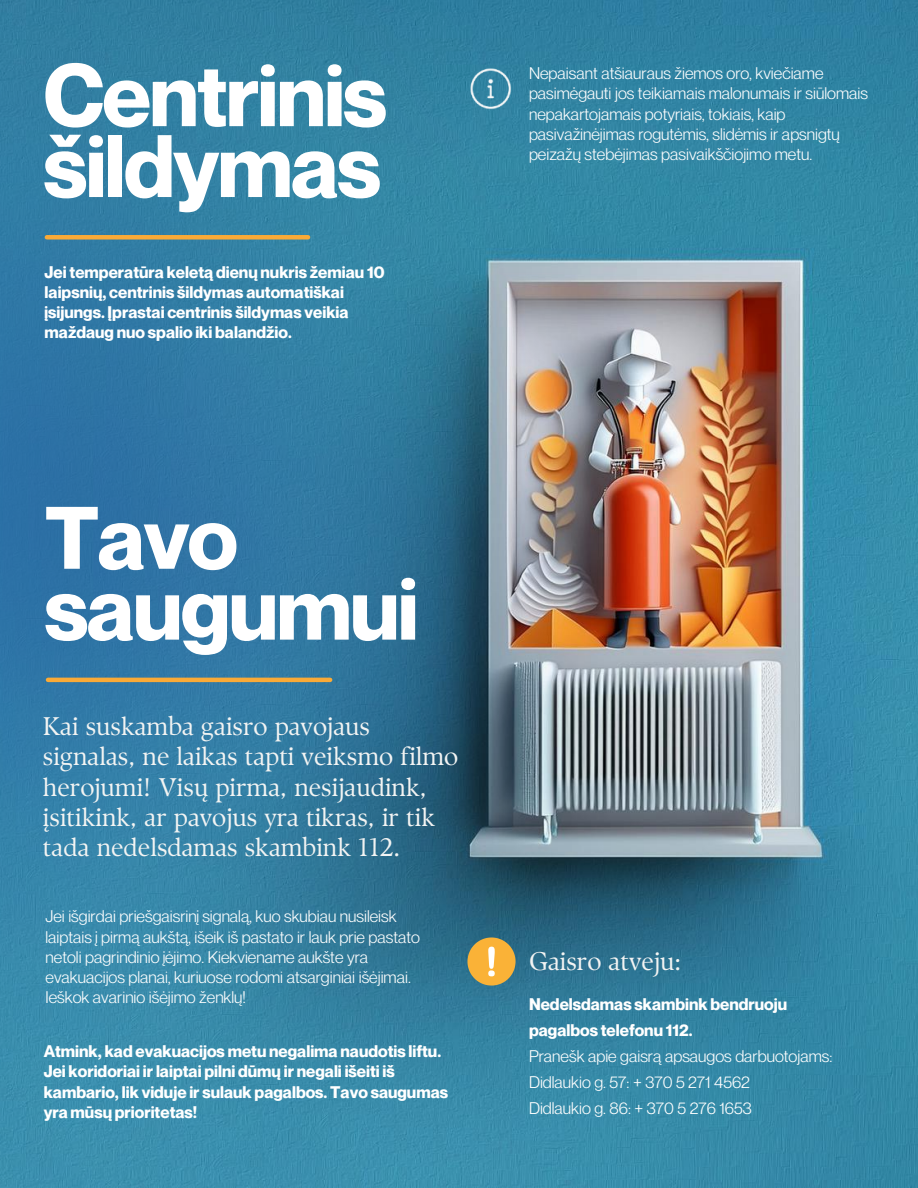
<style>
.page{position:relative;width:918px;height:1188px;background:#fff}
.page>*{position:absolute;margin:0;border:0;box-sizing:border-box;transform-origin:0 0}
.t1{font:700 86.55px/70.8px "Neue Montreal";letter-spacing:-.02em;color:#fff}
.t2{font:25.5px/30.3px "TY Serif D";color:#f3f4f3}
.t3{font:16.5px/20.2px "Neue Montreal";color:#fff}
.t4{font:700 16.5px/20.2px "Neue Montreal";color:#fff}
</style>
<div class="page">
<img style="left:708px;top:0;width:210px;height:1188px">
<img style="left:0;top:0;width:708px;height:1188px">
<div style="left:47px;top:235px;width:261px;height:5px;background:#faaa37"></div>
<img style="left:467px;top:65px;width:49px;height:49px">
<svg style="left:467px;top:938px;width:49px;height:48px;background:#caa757"></svg>
<hr style="left:48px;top:678px;width:282px;height:4px;background:#faaa37">
<h1 class="t1" style="left:44px;top:59px;width:345px">Centrinis šildymas</h1>
<p class="t3" style="left:529px;top:63px;width:340px">Nepaisant atšiauraus žiemos oro, kviečiame pasimėgauti jos teikiamais malonumais ir siūlomais nepakartojamais potyriais, tokiais, kaip pasivažinėjimas rogutėmis, slidėmis ir apsnigtų peizažų stebėjimas pasivaikščiojimo metu.</p>
<p class="t4" style="left:45px;top:261px;width:341px">Jei temperatūra keletą dienų nukris žemiau 10 laipsnių, centrinis šildymas automatiškai įsijungs. Įprastai centrinis šildymas veikia maždaug nuo spalio iki balandžio.</p>
<h1 class="t1" style="left:45px;top:501px;width:375px">Tavo saugumui</h1>
<h2 class="t2" style="left:43px;top:711px;width:417px">Kai suskamba gaisro pavojaus signalas, ne laikas tapti veiksmo filmo herojumi! Visų pirma, nesijaudink, įsitikink, ar pavojus yra tikras, ir tik tada nedelsdamas skambink 112.</h2>
<p class="t3" style="left:46px;top:906px;width:376px">Jei išgirdai priešgaisrinį signalą, kuo skubiau nusileisk laiptais į pirmą aukštą, išeik iš pastato ir lauk prie pastato netoli pagrindinio įėjimo. Kiekviename aukšte yra evakuacijos planai, kuriuose rodomi atsarginiai išėjimai.<br>Ieškok avarinio išėjimo ženklų!</p>
<p class="t4" style="left:44px;top:1041px;width:406px">Atmink, kad evakuacijos metu negalima naudotis liftu.<br>Jei koridoriai ir laiptai pilni dūmų ir negali išeiti iš kambario, lik viduje ir sulauk pagalbos. Tavo saugumas yra mūsų prioritetas!</p>
<h2 class="t2" style="left:529px;top:946px;width:154px">Gaisro atveju:</h2>
<p class="t4" style="left:529px;top:991px;width:260px;line-height:25.8px">Nedelsdamas skambink bendruoju pagalbos telefonu 112.</p>
<p class="t3" style="left:529px;top:1043px;width:305px;line-height:25.8px">Pranešk apie gaisrą apsaugos darbuotojams:<br>Didlaukio g. 57: + 370 5 271 4562<br>Didlaukio g. 86: + 370 5 276 1653</p>
</div>
